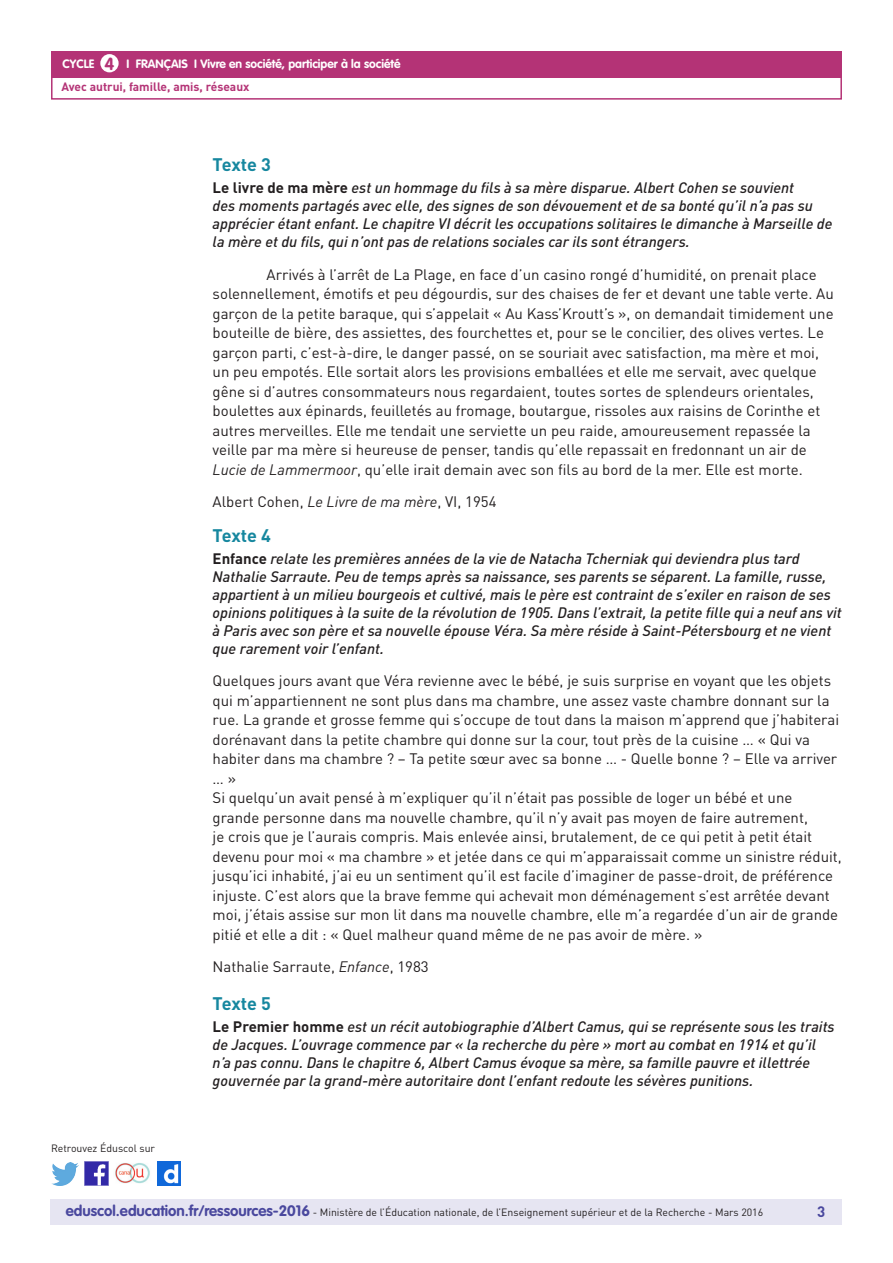
<style>
.page{position:relative;width:893px;height:1263px;background:#fff}
.page>*{position:absolute;margin:0;border:0;box-sizing:border-box;transform-origin:0 0}
._04_Titre_de_niveau{font:700 18px "DIN Pro";letter-spacing:-.005em;color:#16879f}
.t1{font:700 17.25px "VAG Rounded Std";color:#b43376}
._06_Texte_courant{font:15px/19.5px "DIN Pro";color:#231f20}
._06_Texte_courant-2{font:italic 500 15px/18px "DIN Pro";color:#231f20}
.t2{font:700 15px "DIN Pro";color:#4a489e}
.t3{font:700 12px "VAG Rounded Std";color:#fff}
.t4{font:700 12px "DIN Pro";color:#b43376}
.t5{font:10.5px "DIN Pro";color:#231f20}
.s1{font-weight:700;font-style:normal}
.s2{font-style:italic}
.s3{font-family:"VAG Rounded Std";font-weight:700;font-size:15px;color:#4a489e}
</style>
<div class="page">
<div style="left:50px;top:1199px;width:791px;height:26px;background:#e6e5f2"></div>
<div style="left:51px;top:51px;width:791px;height:27px;background:#b43376"></div>
<div style="left:100px;top:54px;width:19px;height:18px;background:#fff;border-radius:50%"></div>
<div style="left:51px;top:75px;width:791px;height:25px;border:2px solid #b43376"></div>
<img style="left:85px;top:1162px;width:23px;height:23px">
<img style="left:51px;top:1163px;width:28px;height:22px">
<img style="left:158px;top:1162px;width:22px;height:23px">
<img style="left:115px;top:1163px;width:35px;height:21px">
<p class="t1" style="left:105px;top:53px;width:11px">4</p>
<p class="t4" style="left:61px;top:79px;width:190px">Avec autrui, famille, amis, réseaux</p>
<p class="t3" style="left:63px;top:57px;width:33px">CYCLE</p>
<p class="t3" style="left:127px;top:57px;width:275px">I FRANÇAIS I Vivre en société, participer à la société</p>
<p class="t5" style="left:51px;top:1141px;width:106px">Retrouvez Éduscol sur</p>
<p class="_04_Titre_de_niveau" style="left:213px;top:153px;width:60px">Texte 3</p>
<p class="_06_Texte_courant-2" style="left:213px;top:179px;width:621px"><span class="s1">Le livre de ma mère</span> est un hommage du fils à sa mère disparue. Albert Cohen se souvient<br>des moments partagés avec elle, des signes de son dévouement et de sa bonté qu’il n’a pas su apprécier étant enfant. Le chapitre VI décrit les occupations solitaires le dimanche à Marseille de la mère et du fils, qui n’ont pas de relations sociales car ils sont étrangers.</p>
<p class="_06_Texte_courant" style="left:213px;top:264px;width:623px;text-indent:54px">Arrivés à l’arrêt de La Plage, en face d’un casino rongé d’humidité, on prenait place solennellement, émotifs et peu dégourdis, sur des chaises de fer et devant une table verte. Au garçon de la petite baraque, qui s’appelait « Au Kass’Kroutt’s », on demandait timidement une bouteille de bière, des assiettes, des fourchettes et, pour se le concilier, des olives vertes. Le garçon parti, c’est-à-dire, le danger passé, on se souriait avec satisfaction, ma mère et moi, un peu empotés. Elle sortait alors les provisions emballées et elle me servait, avec quelque gêne si d’autres consommateurs nous regardaient, toutes sortes de splendeurs orientales, boulettes aux épinards, feuilletés au fromage, boutargue, rissoles aux raisins de Corinthe et autres merveilles. Elle me tendait une serviette un peu raide, amoureusement repassée la veille par ma mère si heureuse de penser, tandis qu’elle repassait en fredonnant un air de <span class="s2">Lucie de Lammermoor</span>, qu’elle irait demain avec son fils au bord de la mer. Elle est morte.</p>
<p class="_06_Texte_courant" style="left:213px;top:491px;width:285px">Albert Cohen, <span class="s2">Le Livre de ma mère</span>, VI, 1954</p>
<p class="_04_Titre_de_niveau" style="left:213px;top:523px;width:60px">Texte 4</p>
<p class="_06_Texte_courant-2" style="left:213px;top:549px;width:631px"><span class="s1">Enfance</span> relate les premières années de la vie de Natacha Tcherniak qui deviendra plus tard Nathalie Sarraute. Peu de temps après sa naissance, ses parents se séparent. La famille, russe, appartient à un milieu bourgeois et cultivé, mais le père est contraint de s’exiler en raison de ses opinions politiques à la suite de la révolution de 1905. Dans l’extrait, la petite fille qui a neuf ans vit à Paris avec son père et sa nouvelle épouse Véra. Sa mère réside à Saint-Pétersbourg et ne vient que rarement voir l’enfant.</p>
<p class="_06_Texte_courant" style="left:213px;top:671px;width:628px">Quelques jours avant que Véra revienne avec le bébé, je suis surprise en voyant que les objets qui m’appartiennent ne sont plus dans ma chambre, une assez vaste chambre donnant sur la rue. La grande et grosse femme qui s’occupe de tout dans la maison m’apprend que j’habiterai dorénavant dans la petite chambre qui donne sur la cour, tout près de la cuisine … « Qui va habiter dans ma chambre ? – Ta petite sœur avec sa bonne … - Quelle bonne ? – Elle va arriver … »</p>
<p class="_06_Texte_courant" style="left:213px;top:788px;width:631px">Si quelqu’un avait pensé à m’expliquer qu’il n’était pas possible de loger un bébé et une grande personne dans ma nouvelle chambre, qu’il n’y avait pas moyen de faire autrement,<br>je crois que je l’aurais compris. Mais enlevée ainsi, brutalement, de ce qui petit à petit était devenu pour moi « ma chambre » et jetée dans ce qui m’apparaissait comme un sinistre réduit, jusqu’ici inhabité, j’ai eu un sentiment qu’il est facile d’imaginer de passe-droit, de préférence injuste. C’est alors que la brave femme qui achevait mon déménagement s’est arrêtée devant moi, j’étais assise sur mon lit dans ma nouvelle chambre, elle m’a regardée d’un air de grande pitié et elle a dit : « Quel malheur quand même de ne pas avoir de mère. »</p>
<p class="_06_Texte_courant" style="left:213px;top:956px;width:218px">Nathalie Sarraute, <span class="s2">Enfance</span>, 1983</p>
<p class="_04_Titre_de_niveau" style="left:213px;top:991px;width:60px">Texte 5</p>
<p class="_06_Texte_courant-2" style="left:213px;top:1017px;width:624px"><span class="s1">Le Premier homme</span> est un récit autobiographie d’Albert Camus, qui se représente sous les traits de Jacques. L’ouvrage commence par « la recherche du père » mort au combat en 1914 et qu’il n’a pas connu. Dans le chapitre 6, Albert Camus évoque sa mère, sa famille pauvre et illettrée gouvernée par la grand-mère autoritaire dont l’enfant redoute les sévères punitions.</p>
<p class="t5" style="left:66px;top:1205px;width:699px"><span class="s3">eduscol.education.fr/ressources-2016</span> - Ministère de l’Éducation nationale, de l’Enseignement supérieur et de la Recherche - Mars 2016</p>
<p class="t2" style="left:817px;top:1201px;width:10px">3</p>
</div>
